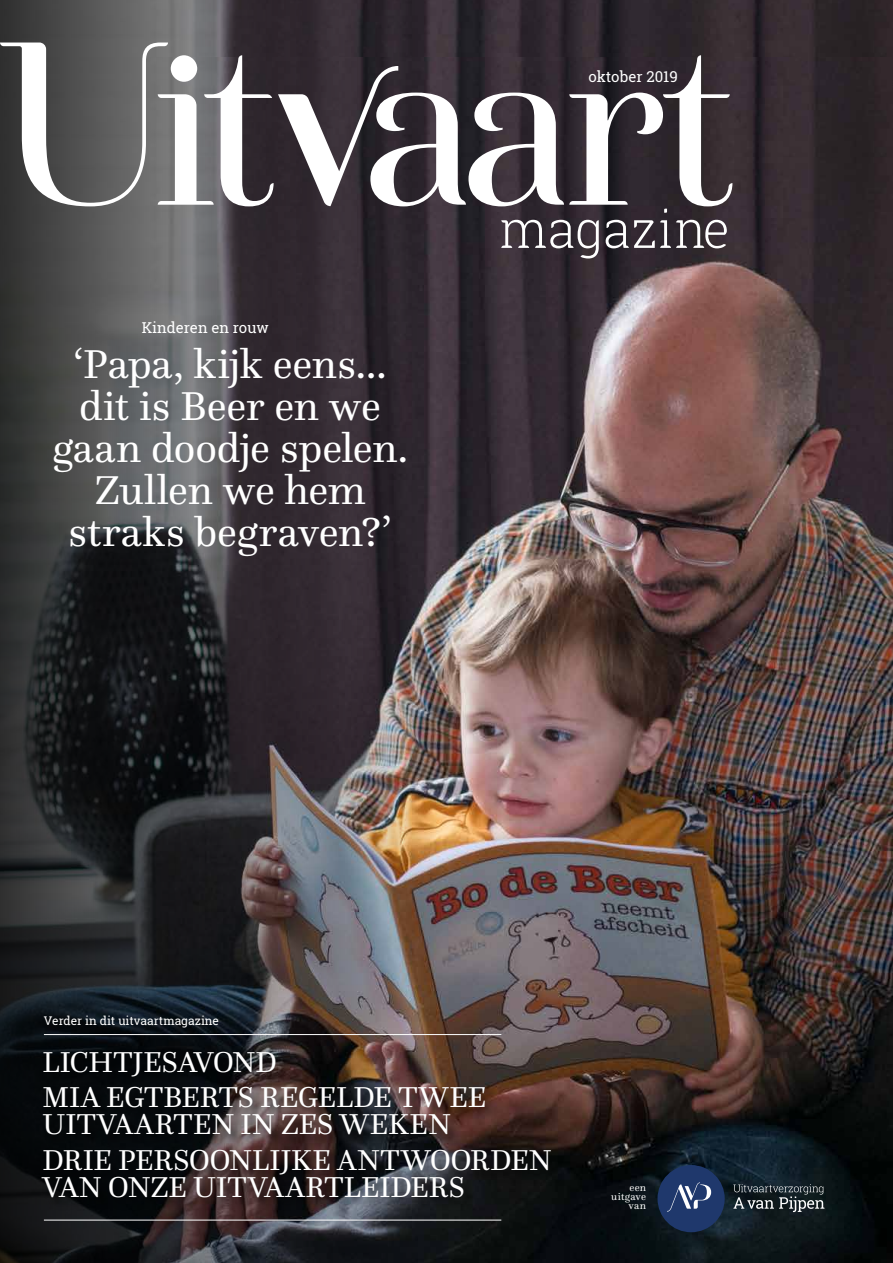
<style>
.page{position:relative;width:893px;height:1263px;background:#fff}
.page>*{position:absolute;margin:0;border:0;box-sizing:border-box;transform-origin:0 0}
.t1{font:42px/42px "Questa";letter-spacing:-.005em;color:#fff;text-align:center}
.t2{font:30px/35.5px "Questa";letter-spacing:-.01em;color:#fff}
.t3{font:15px "Roboto Slab";color:#fff}
.t4{font:12px "Roboto Slab";color:#fff}
.t5{font:10.5px/9px "Questa";letter-spacing:.02em;color:#fff;text-align:right}
</style>
<div class="page">
<img style="left:0;top:0;width:893px;height:1263px">
<svg style="left:0;top:43px;width:732px;height:215px"></svg>
<div style="left:657px;top:1165px;width:68px;height:67px;background:#1f386c;border-radius:50%"></div>
<svg style="left:667px;top:1182px;width:44px;height:29px"></svg>
<svg style="left:733px;top:1184px;width:91px;height:28px;background:#3c464b"></svg>
<div style="left:40px;top:1049px;width:524px;height:162px;background:#000;opacity:.8"></div>
<hr style="left:44px;top:1034px;width:457px;height:1px;background:#fff">
<hr style="left:44px;top:1220px;width:457px;height:1px;background:#fff">
<p class="t3" style="left:142px;top:318px;width:129px">Kinderen en rouw</p>
<h1 class="t1" style="left:52px;top:342px;width:357px">‘Papa, kijk eens… dit is Beer en we gaan doodje spelen.<br>Zullen we hem straks begraven?’</h1>
<p class="t3" style="left:588px;top:66px;width:91px">oktober 2019</p>
<p class="t4" style="left:44px;top:1012px;width:177px">Verder in dit uitvaartmagazine</p>
<p class="t2" style="left:43px;top:1043px;width:445px">LICHTJESAVOND<br>MIA EGTBERTS REGELDE TWEE</p>
<p class="t2" style="left:43px;top:1106px;width:511px">UITVAARTEN IN ZES WEKEN<br>DRIE PERSOONLIJKE ANTWOORDEN</p>
<p class="t2" style="left:43px;top:1168px;width:424px">VAN ONZE UITVAARTLEIDERS</p>
<p class="t5" style="left:611px;top:1183px;width:36px">een uitgave van</p>
</div>
